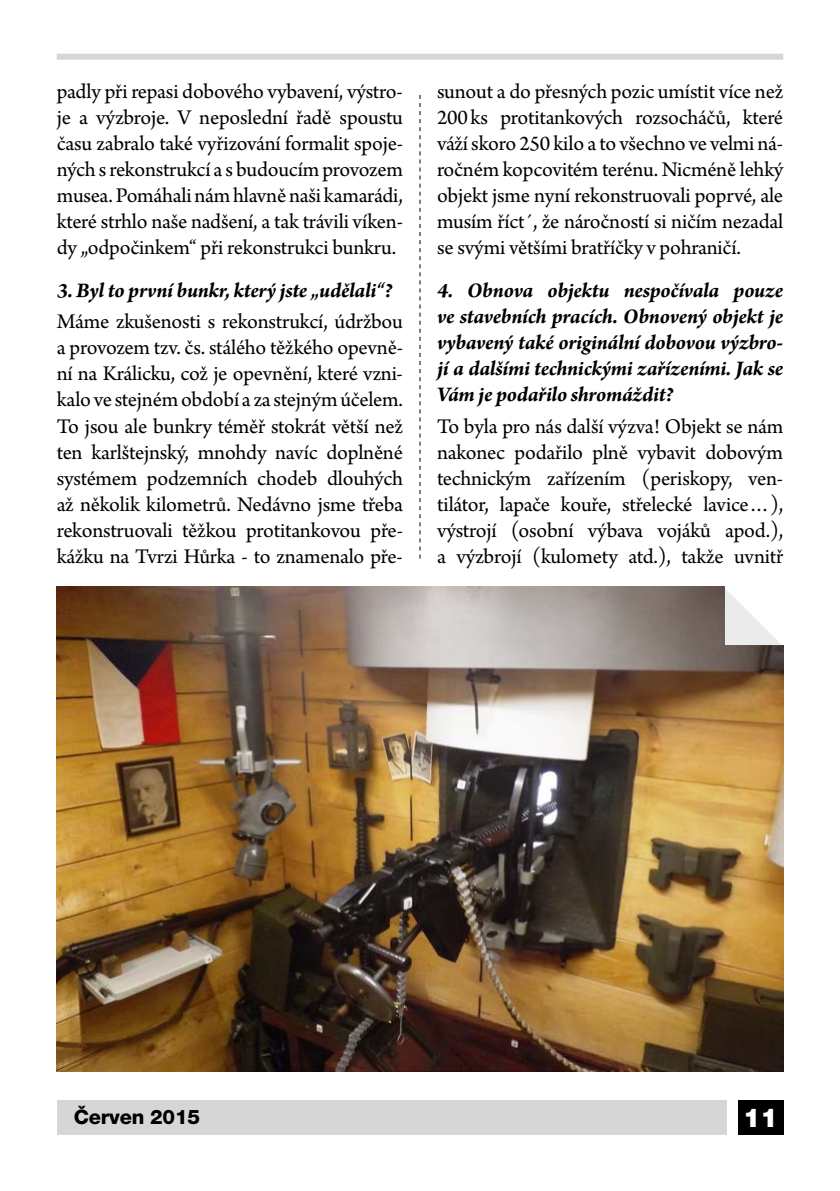
<style>
.page{position:relative;width:840px;height:1191px;background:#fff}
.page>*{position:absolute;margin:0;border:0;box-sizing:border-box;transform-origin:0 0}
.t1{font:900 26px "Helvetica Neue LT Pro";color:#fff}
.t2{font:22px/26px "Arno Pro";letter-spacing:-.01em;color:#000;text-align:justify}
.t3{font:italic 700 22px/26px "Arno Pro";letter-spacing:-.015em;color:#000;text-align:justify}
.t4{font:800 20px "Helvetica Neue LT Pro";letter-spacing:-.01em;color:#000}
</style>
<div class="page">
<div style="left:57px;top:1100px;width:669px;height:34px;background:#d6d6d6"></div>
<div style="left:57px;top:54px;width:725px;height:6px;background:#d6d6d6"></div>
<svg style="left:419px;top:95px;width:1px;height:463px"></svg>
<div style="left:737px;top:1100px;width:45px;height:34px;background:#000"></div>
<img style="left:57px;top:587px;width:725px;height:484px">
<div style="left:724px;top:585px;width:60px;height:60px;background:#fff"></div>
<svg style="left:724px;top:588px;width:57px;height:57px"></svg>
<p class="t2" style="left:57px;top:79px;width:347px">padly při repasi dobového vybavení, výstro&shy;je a výzbroje. V neposlední řadě spoustu času zabralo také vyřizování formalit spoje&shy;ných s rekonstrukcí a s budoucím provozem musea. Pomáhali nám hlavně naši kamarádi, které strhlo naše nadšení, a tak trávili víken&shy;dy „odpočinkem“ při rekonstrukci bunkru.</p>
<p class="t3" style="left:57px;top:278px;width:337px">3. Byl to první bunkr, který jste „udělali“?</p>
<p class="t2" style="left:57px;top:310px;width:347px">Máme zkušenosti s rekonstrukcí, údržbou a provozem tzv. čs. stálého těžkého opevně&shy;ní na Králicku, což je opevnění, které vzni&shy;kalo ve stejném období a za stejným účelem.<br>To jsou ale bunkry téměř stokrát větší než ten karlštejnský, mnohdy navíc doplněné systémem podzemních chodeb dlouhých až několik kilometrů. Nedávno jsme třeba rekonstruovali těžkou protitankovou pře&shy;kážku na Tvrzi Hůrka - to znamenalo pře-</p>
<p class="t2" style="left:437px;top:79px;width:347px">sunout a do přesných pozic umístit více než 200ks protitankových rozsocháčů, které váží skoro 250 kilo a to všechno ve velmi ná&shy;ročném kopcovitém terénu. Nicméně lehký objekt jsme nyní rekonstruovali poprvé, ale musím říct´, že náročností si ničím nezadal se svými většími bratříčky v pohraničí.</p>
<p class="t3" style="left:437px;top:278px;width:347px">4. Obnova objektu nespočívala pouze ve stavebních pracích. Obnovený objekt je vybavený také originální dobovou výzbro&shy;jí a dalšími technickými zařízeními. Jak se Vám je podařilo shromáždit?</p>
<p class="t2" style="left:437px;top:414px;width:347px">To byla pro nás další výzva! Objekt se nám nakonec podařilo plně vybavit dobovým technickým zařízením (periskopy, ven&shy;tilátor, lapače kouře, střelecké lavice…), výstrojí (osobní výbava vojáků apod.), a výzbrojí (kulomety atd.), takže uvnitř</p>
<p class="t4" style="left:74px;top:1105px;width:128px">Červen 2015</p>
<p class="t1" style="left:742px;top:1101px;width:36px">11</p>
</div>
